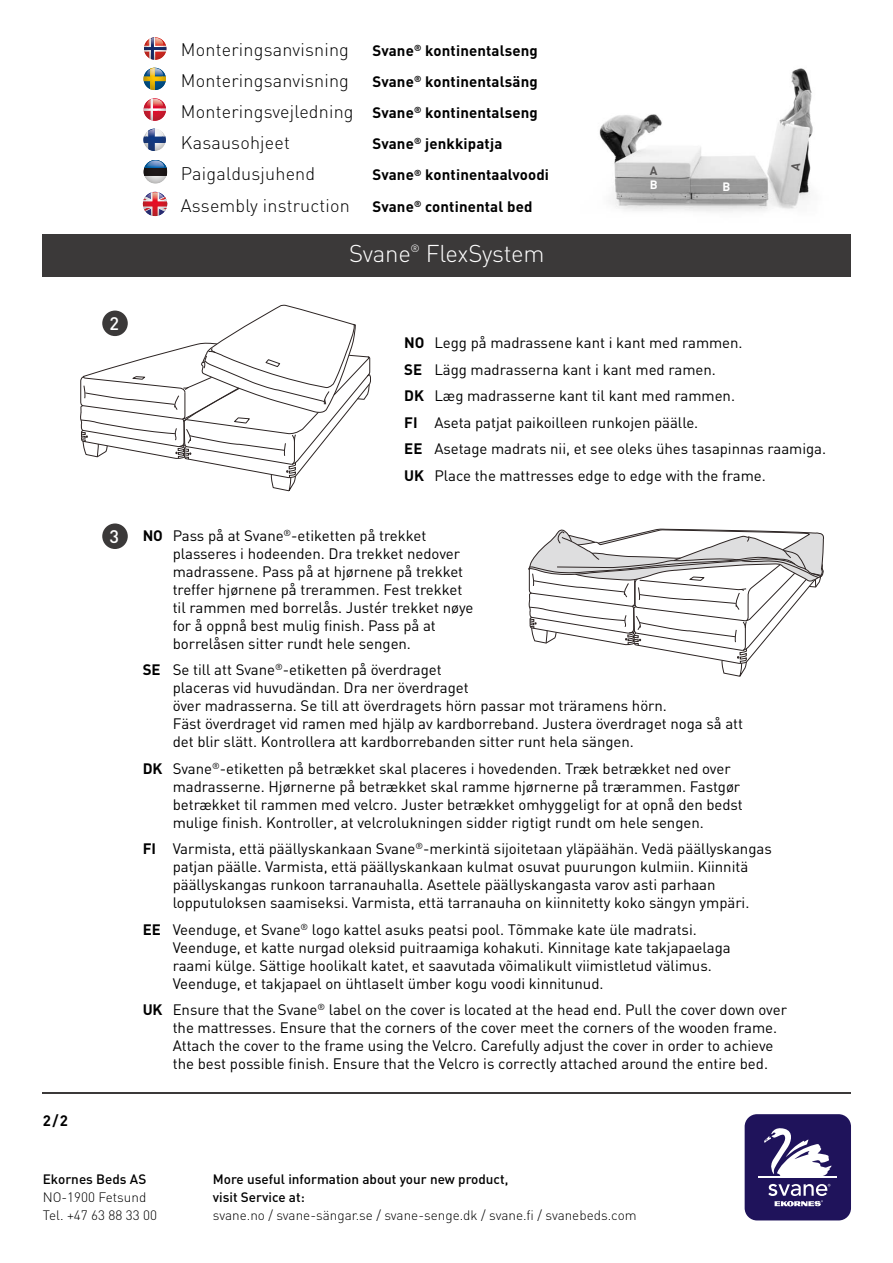
<style>
.page{position:relative;width:893px;height:1263px;background:#fff}
.page>*{position:absolute;margin:0;border:0;box-sizing:border-box;transform-origin:0 0}
.t1{font:300 24px "DIN";letter-spacing:-.01em;color:#fff}
.t2{font:300 18px/30.8px "DIN";letter-spacing:.01em;color:#000}
.t3{font:500 18px "DIN";color:#fff}
.t4{font:15px/18px "DIN";letter-spacing:-.005em;color:#000}
.t5{font:700 15px "DIN";letter-spacing:.01em;color:#000}
.t6{font:300 13.5px/18px "DIN";color:#000}
.t7{font:500 13.5px/18px "DIN";color:#000}
.t8{font:700 12px "DIN";color:#fff}
.t9{font:700 12px "DIN";color:#575555}
.t10{font:300 10.5px "DIN";color:#fff}
.s1{font-weight:700;font-size:15px}
.s2{font-weight:700}
</style>
<div class="page">
<div style="left:744px;top:1114px;width:107px;height:106px;background:#1f135b;border-radius:12px"></div>
<hr style="left:758px;top:1176px;width:79px;height:1px;background:#fff">
<svg style="left:768px;top:1184px;width:62px;height:22px"></svg>
<svg style="left:764px;top:1128px;width:68px;height:48px"></svg>
<hr style="left:43px;top:1092px;width:808px;height:2px;background:#3b3939">
<div style="left:43px;top:234px;width:808px;height:43px;background:#3b3939"></div>
<img style="left:599px;top:68px;width:214px;height:144px">
<svg style="left:144px;top:37px;width:22px;height:23px"></svg>
<img style="left:148px;top:47px;width:14px;height:3px">
<svg style="left:143px;top:68px;width:23px;height:22px"></svg>
<svg style="left:143px;top:98px;width:23px;height:23px"></svg>
<svg style="left:143px;top:129px;width:23px;height:22px"></svg>
<svg style="left:143px;top:163px;width:24px;height:21px"></svg>
<img style="left:147px;top:160px;width:17px;height:14px">
<svg style="left:143px;top:196px;width:24px;height:20px"></svg>
<img style="left:146px;top:192px;width:18px;height:10px">
<img style="left:147px;top:192px;width:16px;height:14px;border-radius:50%">
<svg style="left:80px;top:305px;width:291px;height:187px"></svg>
<svg style="left:528px;top:528px;width:296px;height:149px"></svg>
<div style="left:102px;top:523px;width:26px;height:26px;background:#3b3939;border-radius:50%"></div>
<div style="left:102px;top:311px;width:26px;height:25px;background:#3b3939;border-radius:50%"></div>
<svg style="left:790px;top:162px;width:10px;height:9px"></svg>
<p class="t5" style="left:43px;top:1116px;width:27px">2/2</p>
<p class="t3" style="left:109px;top:317px;width:11px">2</p>
<p class="t3" style="left:109px;top:530px;width:11px">3</p>
<p class="t2" style="left:181px;top:37px;width:169px">Monteringsanvisning</p>
<p class="t5" style="left:372px;top:46px;width:167px">Svane<sup>®</sup> kontinentalseng</p>
<p class="t2" style="left:181px;top:67px;width:169px">Monteringsanvisning</p>
<p class="t5" style="left:372px;top:76px;width:167px">Svane<sup>®</sup> kontinentalsäng</p>
<p class="t2" style="left:181px;top:98px;width:358px">Monteringsvejledning <span class="s1">Svane</span><sup>®</sup> <span class="s1">kontinentalseng<br></span>Kasausohjeet</p>
<p class="t5" style="left:372px;top:138px;width:131px">Svane<sup>®</sup> jenkkipatja</p>
<p class="t2" style="left:181px;top:161px;width:136px">Paigaldusjuhend</p>
<p class="t5" style="left:372px;top:170px;width:178px">Svane<sup>®</sup> kontinentaalvoodi</p>
<p class="t2" style="left:181px;top:193px;width:353px">Assembly instruction <span class="s1">Svane</span><sup>®</sup> <span class="s1">continental bed</span></p>
<h1 class="t1" style="left:349px;top:245px;width:63px">Svane</h1>
<p class="t10" style="left:410px;top:244px;width:11px">®</p>
<h1 class="t1" style="left:426px;top:245px;width:120px">FlexSystem</h1>
<p class="t9" style="left:649px;top:166px;width:9px">A</p>
<p class="t8" style="left:649px;top:181px;width:9px">B</p>
<p class="t8" style="left:722px;top:182px;width:9px">B</p>
<p class="t4" style="left:404px;top:331px;width:423px;line-height:26.5px"><span class="s2">NO</span> Legg på madrassene kant i kant med rammen.<br><span class="s2">SE</span> Lägg madrasserna kant i kant med ramen.<br><span class="s2">DK</span> Læg madrasserne kant til kant med rammen.<br><span class="s2">FI</span> Aseta patjat paikoilleen runkojen päälle.<br><span class="s2">EE</span> Asetage madrats nii, et see oleks ühes tasapinnas raamiga.<br><span class="s2">UK</span> Place the mattresses edge to edge with the frame.</p>
<p class="t4" style="left:173px;top:528px;width:302px;text-indent:-30px"><span class="s2">NO</span> Pass på at Svane<sup>®</sup>-etiketten på trekket plasseres i hodeenden. Dra trekket nedover madrassene. Pass på at hjørnene på trekket treffer hjørnene på trerammen. Fest trekket til rammen med borrelås. Justér trekket nøye for å oppnå best mulig finish. Pass på at borrelåsen sitter rundt hele sengen.</p>
<p class="t4" style="left:173px;top:663px;width:572px;text-indent:-30px"><span class="s2">SE</span> Se till att Svane<sup>®</sup>-etiketten på överdraget<br>placeras vid huvudändan. Dra ner överdraget<br>över madrasserna. Se till att överdragets hörn passar mot träramens hörn.<br>Fäst överdraget vid ramen med hjälp av kardborreband. Justera överdraget noga så att det blir slätt. Kontrollera att kardborrebanden sitter runt hela sängen.</p>
<p class="t4" style="left:173px;top:761px;width:571px;text-indent:-30px"><span class="s2">DK</span> Svane<sup>®</sup>-etiketten på betrækket skal placeres i hovedenden. Træk betrækket ned over madrasserne. Hjørnerne på betrækket skal ramme hjørnerne på trærammen. Fastgør betrækket til rammen med velcro. Juster betrækket omhyggeligt for at opnå den bedst mulige finish. Kontroller, at velcrolukningen sidder rigtigt rundt om hele sengen.</p>
<p class="t4" style="left:173px;top:842px;width:600px;text-indent:-30px"><span class="s2">FI</span> Varmista, että päällyskankaan Svane<sup>®</sup>-merkintä sijoitetaan yläpäähän. Vedä päällyskangas patjan päälle. Varmista, että päällyskankaan kulmat osuvat puurungon kulmiin. Kiinnitä päällyskangas runkoon tarranauhalla. Asettele päällyskangasta varov asti parhaan lopputuloksen saamiseksi. Varmista, että tarranauha on kiinnitetty koko sängyn ympäri.</p>
<p class="t4" style="left:173px;top:922px;width:559px;text-indent:-30px"><span class="s2">EE</span> Veenduge, et Svane<sup>®</sup> logo kattel asuks peatsi pool. Tõmmake kate üle madratsi.<br>Veenduge, et katte nurgad oleksid puitraamiga kohakuti. Kinnitage kate takjapaelaga raami külge. Sättige hoolikalt katet, et saavutada võimalikult viimistletud välimus.<br>Veenduge, et takjapael on ühtlaselt ümber kogu voodi kinnitunud.</p>
<p class="t4" style="left:173px;top:1003px;width:615px;text-indent:-30px"><span class="s2">UK</span> Ensure that the Svane<sup>®</sup> label on the cover is located at the head end. Pull the cover down over the mattresses. Ensure that the corners of the cover meet the corners of the wooden frame.<br>Attach the cover to the frame using the Velcro. Carefully adjust the cover in order to achieve the best possible finish. Ensure that the Velcro is correctly attached around the entire bed.</p>
<p class="t7" style="left:43px;top:1172px;width:105px">Ekornes Beds AS</p>
<p class="t6" style="left:43px;top:1190px;width:116px">NO-1900 Fetsund<br>Tel. +47 63 88 33 00</p>
<p class="t7" style="left:213px;top:1172px;width:297px">More useful information about your new product, visit Service at:</p>
<p class="t6" style="left:213px;top:1208px;width:425px">svane.no / svane-sängar.se / svane-senge.dk / svane.fi / svanebeds.com</p>
</div>
